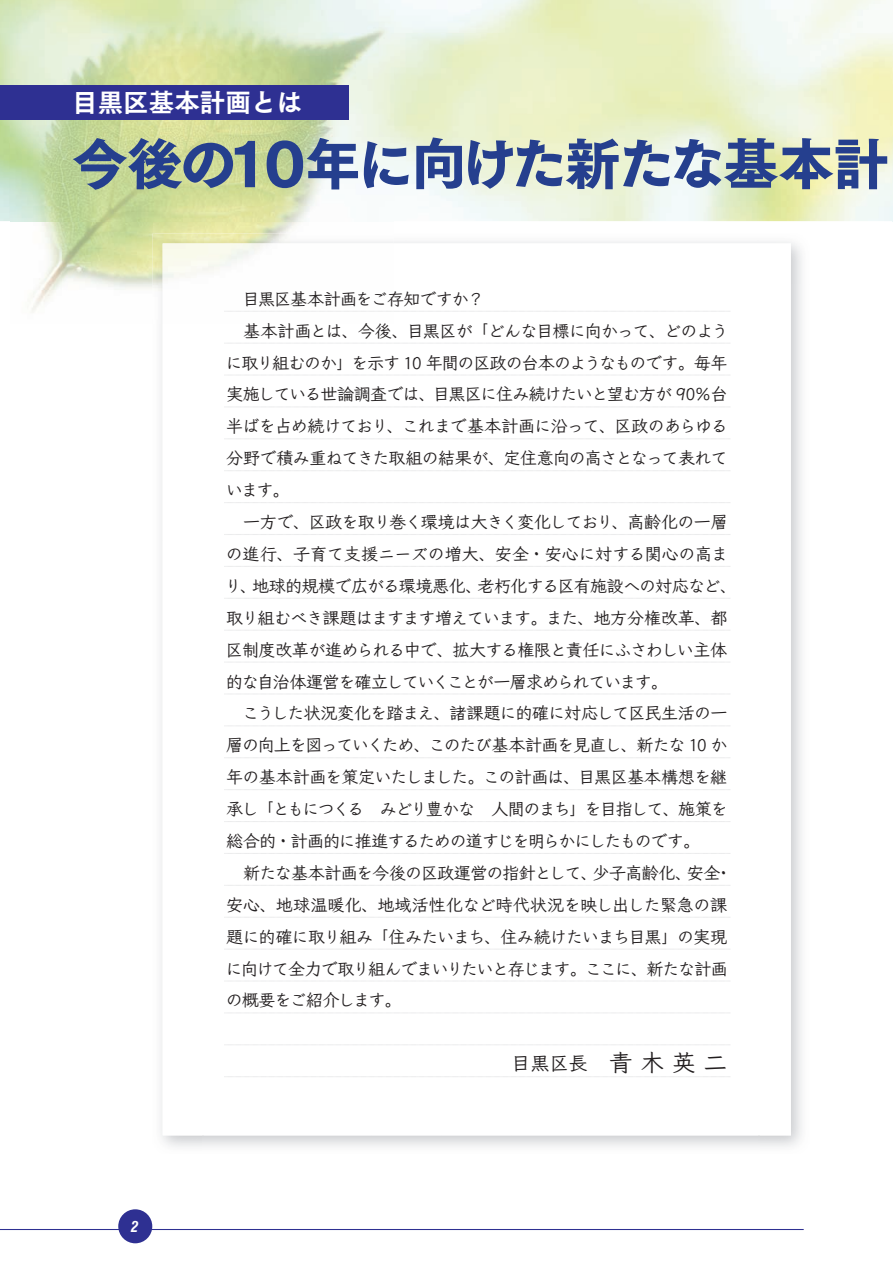
<style>
.page{position:relative;width:893px;height:1263px;background:#fff}
.page>*{position:absolute;margin:0;border:0;box-sizing:border-box;transform-origin:0 0}
.t1{font:55.35px "Tsuku Go Pro H";letter-spacing:-.04em;color:#253f8e}
.t2{font:25.5px "Tsuku Go Pro E";color:#fff}
.t3{font:19.2px "Klee Pro DB";color:#231f20}
.t4{font:16.95px "Klee Pro DB";letter-spacing:-.05em;color:#231f20}
.t5{font:16.95px "Klee Pro DB";letter-spacing:-.08em;color:#231f20}
.t6{font:16.95px "Klee Pro DB";letter-spacing:-.07em;color:#231f20}
.t7{font:16.95px "Klee Pro DB";letter-spacing:-.095em;color:#231f20}
.t8{font:16.95px "Klee Pro DB";letter-spacing:-.085em;color:#231f20}
.t9{font:16.95px "Klee Pro DB";letter-spacing:-.01em;color:#231f20}
.t10{font:16.95px "Klee Pro DB";color:#231f20}
.t11{font:italic 700 condensed 14.85px "Swiss 721 BT";color:#fff}
.s1{font-size:23.4px}
</style>
<div class="page">
<img style="left:0;top:34px;width:11px;height:187px">
<img style="left:892px;top:1px;width:1px;height:220px">
<img style="left:11px;top:221px;width:143px;height:92px">
<img style="left:11px;top:11px;width:382px;height:210px">
<div style="left:118px;top:1209px;width:34px;height:34px;background:#2e3092;border-radius:50%"></div>
<hr style="left:0;top:1229px;width:804px;height:1px;background:#2e3092">
<img style="left:153px;top:233px;width:240px;height:91px">
<img style="left:163px;top:243px;width:230px;height:81px">
<div style="left:0;top:85px;width:349px;height:34px;background:#2e3092"></div>
<svg style="left:393px;top:311px;width:337px;height:1px"></svg>
<img style="left:351px;top:311px;width:42px;height:1px">
<svg style="left:224px;top:343px;width:506px;height:192px"></svg>
<svg style="left:224px;top:566px;width:506px;height:1px"></svg>
<svg style="left:224px;top:598px;width:506px;height:1px"></svg>
<svg style="left:224px;top:630px;width:506px;height:1px"></svg>
<svg style="left:224px;top:662px;width:506px;height:160px"></svg>
<svg style="left:224px;top:853px;width:506px;height:1px"></svg>
<svg style="left:224px;top:885px;width:506px;height:1px"></svg>
<svg style="left:224px;top:917px;width:506px;height:1px"></svg>
<svg style="left:224px;top:949px;width:506px;height:128px"></svg>
<h2 class="t2" style="left:72px;top:79px;width:231px">目黒区基本計画とは</h2>
<h1 class="t1" style="left:72px;top:133px;width:818px">今後の10年に向けた新たな基本計</h1>
<p class="t4" style="left:242px;top:288px;width:243px">目黒区基本計画をご存知ですか？</p>
<p class="t4" style="left:243px;top:320px;width:487px">基本計画とは、今後、目黒区が「どんな目標に向かって、どのよう</p>
<p class="t6" style="left:225px;top:352px;width:503px">に取り組むのか」を示す 10 年間の区政の台本のようなものです。毎年</p>
<p class="t4" style="left:226px;top:383px;width:503px">実施している世論調査では、目黒区に住み続けたいと望む方が 90％台</p>
<p class="t4" style="left:226px;top:415px;width:503px">半ばを占め続けており、これまで基本計画に沿って、区政のあらゆる</p>
<p class="t4" style="left:226px;top:447px;width:503px">分野で積み重ねてきた取組の結果が、定住意向の高さとなって表れて</p>
<p class="t4" style="left:226px;top:479px;width:65px">います。</p>
<p class="t4" style="left:243px;top:511px;width:486px">一方で、区政を取り巻く環境は大きく変化しており、高齢化の一層</p>
<p class="t9" style="left:226px;top:543px;width:504px">の進行、子育て支援ニーズの増大、安全・安心に対する関心の高ま</p>
<p class="t4" style="left:225px;top:575px;width:513px">り、地球的規模で広がる環境悪化、老朽化する区有施設への対応など、</p>
<p class="t4" style="left:226px;top:607px;width:503px">取り組むべき課題はますます増えています。また、地方分権改革、都</p>
<p class="t4" style="left:226px;top:639px;width:503px">区制度改革が進められる中で、拡大する権限と責任にふさわしい主体</p>
<p class="t5" style="left:226px;top:670px;width:444px">的な自治体運営を確立していくことが一層求められています。</p>
<p class="t4" style="left:242px;top:702px;width:487px">こうした状況変化を踏まえ、諸課題に的確に対応して区民生活の一</p>
<p class="t5" style="left:226px;top:734px;width:503px">層の向上を図っていくため、このたび基本計画を見直し、新たな 10 か</p>
<p class="t4" style="left:226px;top:766px;width:503px">年の基本計画を策定いたしました。この計画は、目黒区基本構想を継</p>
<p class="t7" style="left:226px;top:798px;width:503px">承し「ともにつくる　みどり豊かな　人間のまち」を目指して、施策を</p>
<p class="t5" style="left:226px;top:830px;width:475px">総合的・計画的に推進するための道すじを明らかにしたものです。</p>
<p class="t4" style="left:243px;top:862px;width:490px">新たな基本計画を今後の区政運営の指針として、少子高齢化、安全・</p>
<p class="t10" style="left:226px;top:894px;width:503px">安心、地球温暖化、地域活性化など時代状況を映し出した緊急の課</p>
<p class="t4" style="left:226px;top:926px;width:502px">題に的確に取り組み「住みたいまち、住み続けたいまち目黒」の実現</p>
<p class="t8" style="left:225px;top:957px;width:504px">に向けて全力で取り組んでまいりたいと存じます。ここに、新たな計画</p>
<p class="t4" style="left:226px;top:989px;width:177px">の概要をご紹介します。</p>
<p class="t11" style="left:131px;top:1218px;width:9px">2</p>
<p class="t3" style="left:511px;top:1051px;width:217px">目黒区長 <span class="s1">青 木 英 二</span></p>
</div>
